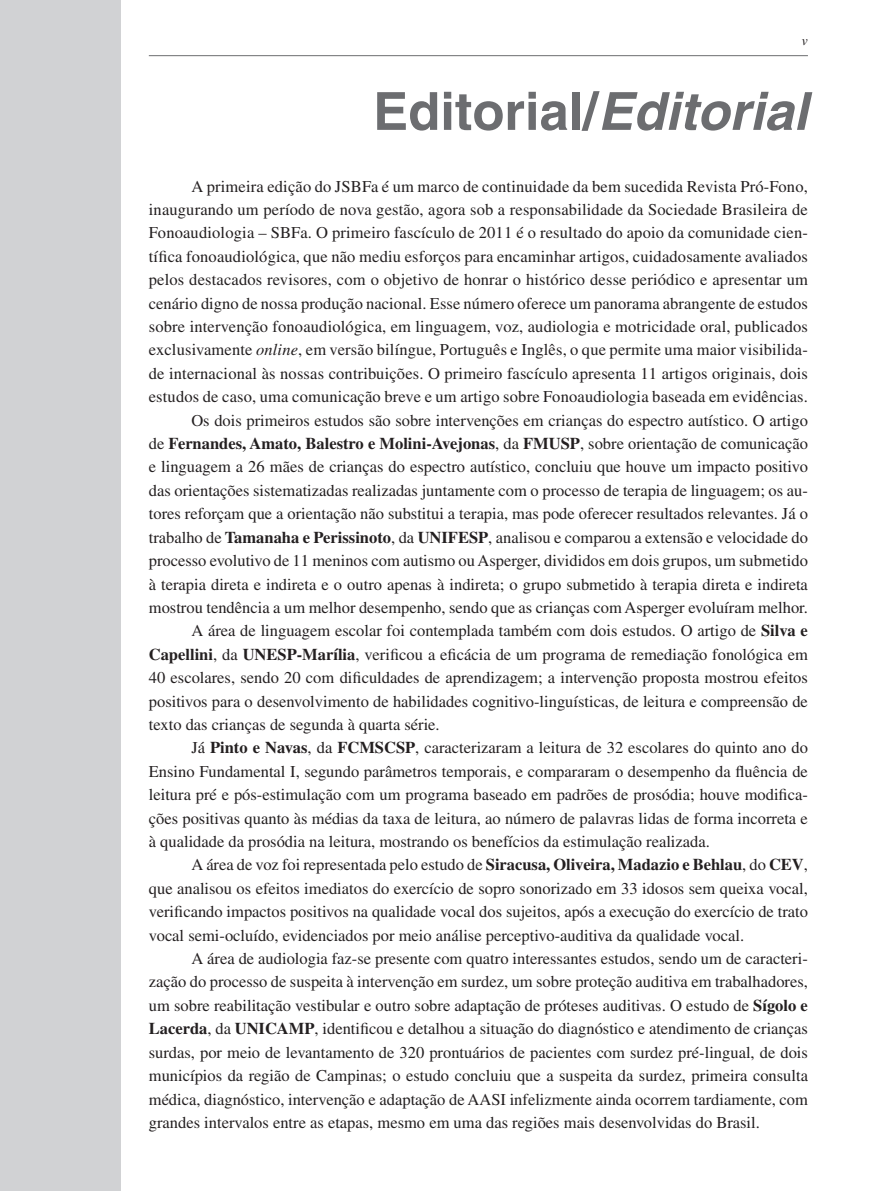
<style>
.page{position:relative;width:893px;height:1191px;background:#fff}
.page>*{position:absolute;margin:0;border:0;box-sizing:border-box;transform-origin:0 0}
.t1{font:700 52.5px "Helvetica";color:#6c6d70}
.Editorial{font:16.5px/23.4px "Times";color:#231f20;text-align:justify}
.t2{font:italic 13.5px "Times";color:#231f20}
.s1{font-style:italic}
.s2{font-weight:700}
</style>
<div class="page">
<hr style="left:149px;top:55px;width:659px;height:1px;background:#6c6d70">
<div style="left:0;top:0;width:120px;height:1191px;background:#d1d2d4"></div>
<p class="t2" style="left:802px;top:33px;width:7px">v</p>
<p class="t1" style="left:373px;top:79px;width:436px">Editorial/<span class="s1">Editorial</span></p>
<p class="Editorial" style="left:149px;top:174px;width:661px;text-indent:43px">A primeira edição do JSBFa é um marco de continuidade da bem sucedida Revista Pró-Fono, inaugurando um período de nova gestão, agora sob a responsabilidade da Sociedade Brasileira de Fonoaudiologia – SBFa. O primeiro fascículo de 2011 é o resultado do apoio da comunidade cien&shy;tífica fonoaudiológica, que não mediu esforços para encaminhar artigos, cuidadosamente avaliados pelos destacados revisores, com o objetivo de honrar o histórico desse periódico e apresentar um cenário digno de nossa produção nacional. Esse número oferece um panorama abrangente de estudos sobre intervenção fonoaudiológica, em linguagem, voz, audiologia e motricidade oral, publicados exclusivamente <span class="s1">online</span>, em versão bilíngue, Português e Inglês, o que permite uma maior visibilida&shy;de internacional às nossas contribuições. O primeiro fascículo apresenta 11 artigos originais, dois estudos de caso, uma comunicação breve e um artigo sobre Fonoaudiologia baseada em evidências.</p>
<p class="Editorial" style="left:149px;top:408px;width:661px;text-indent:43px">Os dois primeiros estudos são sobre intervenções em crianças do espectro autístico. O artigo de <span class="s2">Fernandes, Amato, Balestro e Molini-Avejonas</span>, da <span class="s2">FMUSP</span>, sobre orientação de comunicação e linguagem a 26 mães de crianças do espectro autístico, concluiu que houve um impacto positivo das orientações sistematizadas realizadas juntamente com o processo de terapia de linguagem; os au&shy;tores reforçam que a orientação não substitui a terapia, mas pode oferecer resultados relevantes. Já o trabalho de <span class="s2">Tamanaha e Perissinoto</span>, da <span class="s2">UNIFESP</span>, analisou e comparou a extensão e velocidade do processo evolutivo de 11 meninos com autismo ou Asperger, divididos em dois grupos, um submetido à terapia direta e indireta e o outro apenas à indireta; o grupo submetido à terapia direta e indireta mostrou tendência a um melhor desempenho, sendo que as crianças com Asperger evoluíram melhor.</p>
<p class="Editorial" style="left:149px;top:619px;width:661px;text-indent:43px">A área de linguagem escolar foi contemplada também com dois estudos. O artigo de <span class="s2">Silva e Capellini</span>, da <span class="s2">UNESP-Marília</span>, verificou a eficácia de um programa de remediação fonológica em 40 escolares, sendo 20 com dificuldades de aprendizagem; a intervenção proposta mostrou efeitos positivos para o desenvolvimento de habilidades cognitivo-linguísticas, de leitura e compreensão de texto das crianças de segunda à quarta série.</p>
<p class="Editorial" style="left:149px;top:736px;width:661px;text-indent:43px">Já <span class="s2">Pinto e Navas</span>, da <span class="s2">FCMSCSP</span>, caracterizaram a leitura de 32 escolares do quinto ano do Ensino Fundamental I, segundo parâmetros temporais, e compararam o desempenho da fluência de leitura pré e pós-estimulação com um programa baseado em padrões de prosódia; houve modifica&shy;ções positivas quanto às médias da taxa de leitura, ao número de palavras lidas de forma incorreta e à qualidade da prosódia na leitura, mostrando os benefícios da estimulação realizada.</p>
<p class="Editorial" style="left:149px;top:853px;width:661px;text-indent:43px">A área de voz foi representada pelo estudo de <span class="s2">Siracusa, Oliveira, Madazio e Behlau</span>, do <span class="s2">CEV</span>, que analisou os efeitos imediatos do exercício de sopro sonorizado em 33 idosos sem queixa vocal, verificando impactos positivos na qualidade vocal dos sujeitos, após a execução do exercício de trato vocal semi-ocluído, evidenciados por meio análise perceptivo-auditiva da qualidade vocal.</p>
<p class="Editorial" style="left:149px;top:946px;width:661px;text-indent:43px">A área de audiologia faz-se presente com quatro interessantes estudos, sendo um de caracteri&shy;zação do processo de suspeita à intervenção em surdez, um sobre proteção auditiva em trabalhadores, um sobre reabilitação vestibular e outro sobre adaptação de próteses auditivas. O estudo de <span class="s2">Sígolo e Lacerda</span>, da <span class="s2">UNICAMP</span>, identificou e detalhou a situação do diagnóstico e atendimento de crianças surdas, por meio de levantamento de 320 prontuários de pacientes com surdez pré-lingual, de dois municípios da região de Campinas; o estudo concluiu que a suspeita da surdez, primeira consulta médica, diagnóstico, intervenção e adaptação de AASI infelizmente ainda ocorrem tardiamente, com grandes intervalos entre as etapas, mesmo em uma das regiões mais desenvolvidas do Brasil.</p>
</div>
